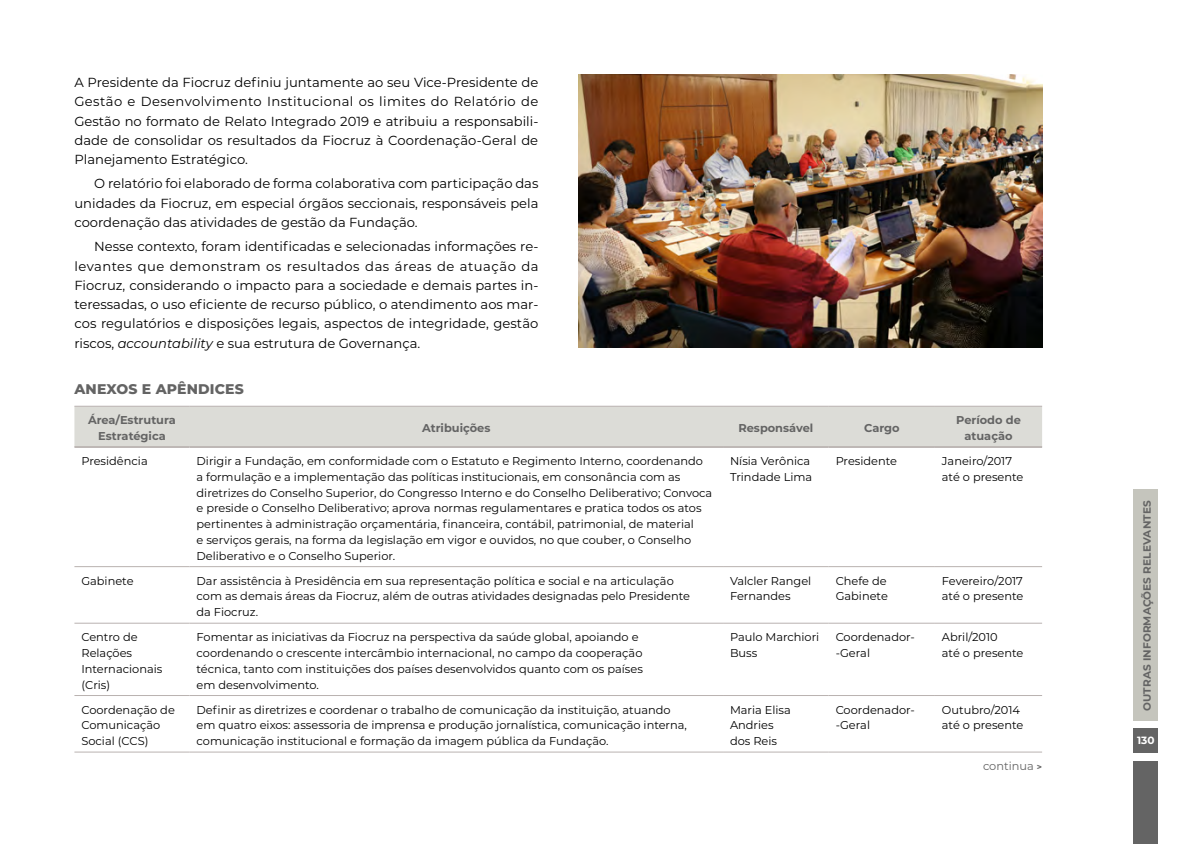
<style>
.page{position:relative;width:1191px;height:844px;background:#fff}
.page>*{position:absolute;margin:0;border:0;box-sizing:border-box;transform-origin:0 0}
.PESO_3{font:800 14px "Montserrat";letter-spacing:.01em;color:#646464}
.TEXTO_com_entrada{font:13.12px/19.2px "Montserrat";color:#000;text-align:justify}
.TEXTO_sem_entrada{font:13.12px/19.2px "Montserrat";color:#000;text-align:justify}
.TABELA_texto{font:11.38px/15.8px "Montserrat";color:#000}
.TABELA_texto-2{font:700 11.38px/15.8px "Montserrat";color:#646464;text-align:center}
.TEXTO_sem_entrada-2{font:11.38px "Montserrat";color:#646464}
.t1{font:700 10.5px "Montserrat";letter-spacing:.01em;color:#646464}
.t2{font:700 10.5px "Montserrat";color:#fff}
.s1{font-style:italic}
.s2{font-weight:700;font-size:8.75px}
</style>
<div class="page">
<div style="left:1133px;top:728px;width:24px;height:25px;background:#646464"></div>
<div style="left:1133px;top:489px;width:25px;height:231px;background:#c5c5bd"></div>
<div style="left:1133px;top:760px;width:25px;height:83px;background:#646464"></div>
<div style="left:74px;top:406px;width:968px;height:40px;background:#dcdcd7"></div>
<hr style="left:74px;top:566px;width:115px;height:1px;background:#b9b2b0">
<hr style="left:189px;top:566px;width:534px;height:1px;background:#b9b2b0">
<hr style="left:723px;top:566px;width:105px;height:1px;background:#b9b2b0">
<hr style="left:828px;top:566px;width:107px;height:1px;background:#b9b2b0">
<hr style="left:935px;top:566px;width:107px;height:1px;background:#b9b2b0">
<hr style="left:74px;top:622px;width:115px;height:1px;background:#b9b2b0">
<hr style="left:189px;top:622px;width:534px;height:1px;background:#b9b2b0">
<hr style="left:723px;top:622px;width:105px;height:1px;background:#b9b2b0">
<hr style="left:828px;top:622px;width:107px;height:1px;background:#b9b2b0">
<hr style="left:935px;top:622px;width:107px;height:1px;background:#b9b2b0">
<hr style="left:74px;top:695px;width:115px;height:1px;background:#b9b2b0">
<hr style="left:189px;top:695px;width:534px;height:1px;background:#b9b2b0">
<hr style="left:723px;top:695px;width:105px;height:1px;background:#b9b2b0">
<hr style="left:828px;top:695px;width:107px;height:1px;background:#b9b2b0">
<hr style="left:935px;top:695px;width:107px;height:1px;background:#b9b2b0">
<hr style="left:74px;top:751px;width:115px;height:1px;background:#b9b2b0">
<hr style="left:189px;top:751px;width:534px;height:1px;background:#b9b2b0">
<hr style="left:723px;top:751px;width:105px;height:1px;background:#b9b2b0">
<hr style="left:828px;top:751px;width:107px;height:1px;background:#b9b2b0">
<hr style="left:935px;top:751px;width:107px;height:1px;background:#b9b2b0">
<hr style="left:74px;top:405px;width:115px;height:1px;background:#b9b2b0">
<hr style="left:189px;top:405px;width:534px;height:1px;background:#b9b2b0">
<hr style="left:723px;top:405px;width:105px;height:1px;background:#b9b2b0">
<hr style="left:828px;top:405px;width:107px;height:1px;background:#b9b2b0">
<hr style="left:935px;top:405px;width:107px;height:1px;background:#b9b2b0">
<hr style="left:74px;top:446px;width:115px;height:2px;background:#b9b2b0">
<hr style="left:189px;top:446px;width:534px;height:2px;background:#b9b2b0">
<hr style="left:723px;top:446px;width:105px;height:2px;background:#b9b2b0">
<hr style="left:828px;top:446px;width:107px;height:2px;background:#b9b2b0">
<hr style="left:935px;top:446px;width:107px;height:2px;background:#b9b2b0">
<img style="left:578px;top:74px;width:464px;height:273px">
<p class="TEXTO_sem_entrada" style="left:74px;top:72px;width:465px">A Presidente da Fiocruz definiu juntamente ao seu Vice-Presidente de Gestão e Desenvolvimento Institucional os limites do Relatório de Gestão no formato de Relato Integrado 2019 e atribuiu a responsabili&shy;dade de consolidar os resultados da Fiocruz à Coordenação-Geral de Planejamento Estratégico.</p>
<p class="TEXTO_com_entrada" style="left:74px;top:174px;width:465px;text-indent:20px">O relatório foi elaborado de forma colaborativa com participação das unidades da Fiocruz, em especial órgãos seccionais, responsáveis pela coordenação das atividades de gestão da Fundação.</p>
<p class="TEXTO_com_entrada" style="left:74px;top:236px;width:465px;text-indent:20px">Nesse contexto, foram identificadas e selecionadas informações re&shy;levantes que demonstram os resultados das áreas de atuação da Fiocruz, considerando o impacto para a sociedade e demais partes in&shy;teressadas, o uso eficiente de recurso público, o atendimento aos mar&shy;cos regulatórios e disposições legais, aspectos de integridade, gestão riscos, <span class="s1">accountability</span> e sua estrutura de Governança.</p>
<p class="PESO_3" style="left:74px;top:378px;width:171px">ANEXOS E APÊNDICES</p>
<p class="TABELA_texto-2" style="left:88px;top:411px;width:89px">Área/Estrutura<br>Estratégica</p>
<p class="TABELA_texto-2" style="left:422px;top:419px;width:70px">Atribuições</p>
<p class="TABELA_texto-2" style="left:738px;top:419px;width:76px">Responsável</p>
<p class="TABELA_texto-2" style="left:864px;top:419px;width:37px">Cargo</p>
<p class="TABELA_texto-2" style="left:956px;top:411px;width:66px">Período de atuação</p>
<p class="TABELA_texto" style="left:81px;top:452px;width:68px">Presidência</p>
<p class="TABELA_texto" style="left:196px;top:452px;width:517px">Dirigir a Fundação, em conformidade com o Estatuto e Regimento Interno, coordenando a formulação e a implementação das políticas institucionais, em consonância com as diretrizes do Conselho Superior, do Congresso Interno e do Conselho Deliberativo; Convoca e preside o Conselho Deliberativo; aprova normas regulamentares e pratica todos os atos pertinentes à administração orçamentária, financeira, contábil, patrimonial, de material<br>e serviços gerais, na forma da legislação em vigor e ouvidos, no que couber, o Conselho Deliberativo e o Conselho Superior.</p>
<p class="TABELA_texto" style="left:730px;top:452px;width:84px">Nísia Verônica<br>Trindade Lima</p>
<p class="TABELA_texto" style="left:835px;top:452px;width:63px">Presidente</p>
<p class="TABELA_texto" style="left:942px;top:452px;width:83px">Janeiro/2017 até o presente</p>
<p class="TABELA_texto" style="left:81px;top:572px;width:54px">Gabinete</p>
<p class="TABELA_texto" style="left:196px;top:572px;width:495px">Dar assistência à Presidência em sua representação política e social e na articulação com as demais áreas da Fiocruz, além de outras atividades designadas pelo Presidente da Fiocruz.</p>
<p class="TABELA_texto" style="left:730px;top:572px;width:83px">Valcler Rangel<br>Fernandes</p>
<p class="TABELA_texto" style="left:835px;top:572px;width:54px">Chefe de<br>Gabinete</p>
<p class="TABELA_texto" style="left:942px;top:572px;width:83px">Fevereiro/2017 até o presente</p>
<p class="TABELA_texto" style="left:81px;top:628px;width:82px">Centro de<br>Relações<br>Internacionais (Cris)</p>
<p class="TABELA_texto" style="left:196px;top:628px;width:448px">Fomentar as iniciativas da Fiocruz na perspectiva da saúde global, apoiando e coordenando o crescente intercâmbio internacional, no campo da cooperação técnica, tanto com instituições dos países desenvolvidos quanto com os países em desenvolvimento.</p>
<p class="TABELA_texto" style="left:730px;top:628px;width:91px">Paulo Marchiori<br>Buss</p>
<p class="TABELA_texto" style="left:835px;top:628px;width:81px">Coordenador--Geral</p>
<p class="TABELA_texto" style="left:942px;top:628px;width:83px">Abril/2010<br>até o presente</p>
<p class="TABELA_texto" style="left:81px;top:701px;width:95px">Coordenação de<br>Comunicação<br>Social (CCS)</p>
<p class="TABELA_texto" style="left:196px;top:701px;width:492px">Definir as diretrizes e coordenar o trabalho de comunicação da instituição, atuando em quatro eixos: assessoria de imprensa e produção jornalística, comunicação interna, comunicação institucional e formação da imagem pública da Fundação.</p>
<p class="TABELA_texto" style="left:730px;top:701px;width:62px">Maria Elisa<br>Andries dos Reis</p>
<p class="TABELA_texto" style="left:835px;top:701px;width:81px">Coordenador--Geral</p>
<p class="TABELA_texto" style="left:942px;top:701px;width:83px">Outubro/2014 até o presente</p>
<p class="TEXTO_sem_entrada-2" style="left:983px;top:757px;width:61px">continua <span class="s2">&gt;</span></p>
<p class="t1" style="left:1139px;top:710px;width:212px;rotate:-90deg">OUTRAS INFORMAÇÕES RELEVANTES</p>
<p class="t2" style="left:1137px;top:732px;width:19px">130</p>
</div>
